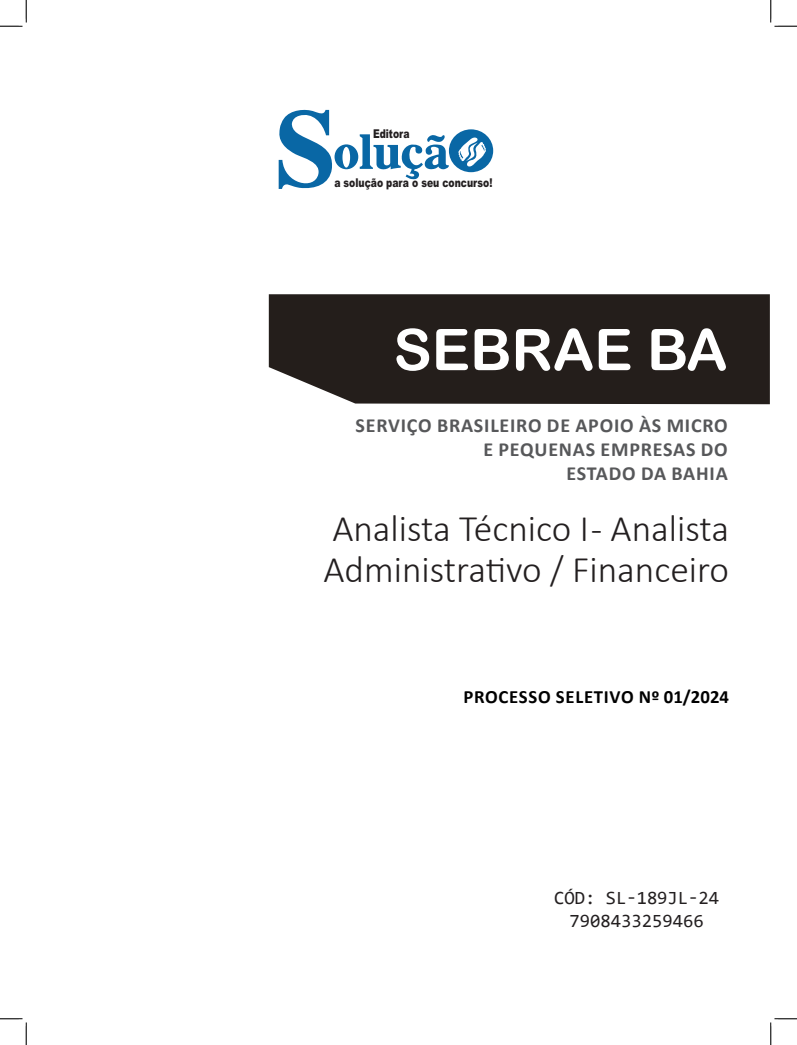
<style>
.page{position:relative;width:797px;height:1045px;background:#fff}
.page>*{position:absolute;margin:0;border:0;box-sizing:border-box;transform-origin:0 0}
.TÍTULO{font:57.5px "Arial Rounded MT Bold";color:#fff}
.CARGO{font:300 37.5px/41.2px "Calibri";color:#231f20}
.SUBTÍTULO{font:700 20px "Calibri";letter-spacing:.04em;color:#57585a}
.SKU_CÓD{font:18.75px "Consolas";color:#231f20}
.EDITAL{font:700 18.75px "Calibri";letter-spacing:.04em;color:#000}
.t1{font:900 12.12px "Arial";color:#231f20;scale:.76 1}
</style>
<div class="page">
<div style="left:269px;top:294px;width:500px;height:110px;background:#241e1b"></div>
<svg style="left:279px;top:110px;width:214px;height:79px"></svg>
<svg style="left:0;top:0;width:27px;height:27px"></svg>
<svg style="left:0;top:1018px;width:27px;height:27px"></svg>
<svg style="left:770px;top:0;width:27px;height:27px"></svg>
<svg style="left:770px;top:1018px;width:27px;height:27px"></svg>
<p class="t1" style="left:373px;top:125px;width:50px">Editora</p>
<p class="t1" style="left:334px;top:174px;width:210px">a solução para o seu concurso!</p>
<p class="TÍTULO" style="left:393px;top:316px;width:336px">SEBRAE BA</p>
<p class="SUBTÍTULO" style="left:355px;top:411px;width:374px">SERVIÇO BRASILEIRO DE APOIO ÀS MICRO</p>
<p class="SUBTÍTULO" style="left:483px;top:435px;width:246px">E PEQUENAS EMPRESAS DO</p>
<p class="SUBTÍTULO" style="left:566px;top:459px;width:163px">ESTADO DA BAHIA</p>
<p class="CARGO" style="left:323px;top:507px;width:407px">Analista Técnico I - Analista<br>Administrativo / Financeiro</p>
<p class="EDITAL" style="left:463px;top:683px;width:267px">PROCESSO SELETIVO Nº 01/2024</p>
<p class="SKU_CÓD" style="left:554px;top:885px;width:166px">CÓD: SL-189JL-24</p>
<p class="SKU_CÓD" style="left:569px;top:907px;width:136px">7908433259466</p>
</div>
